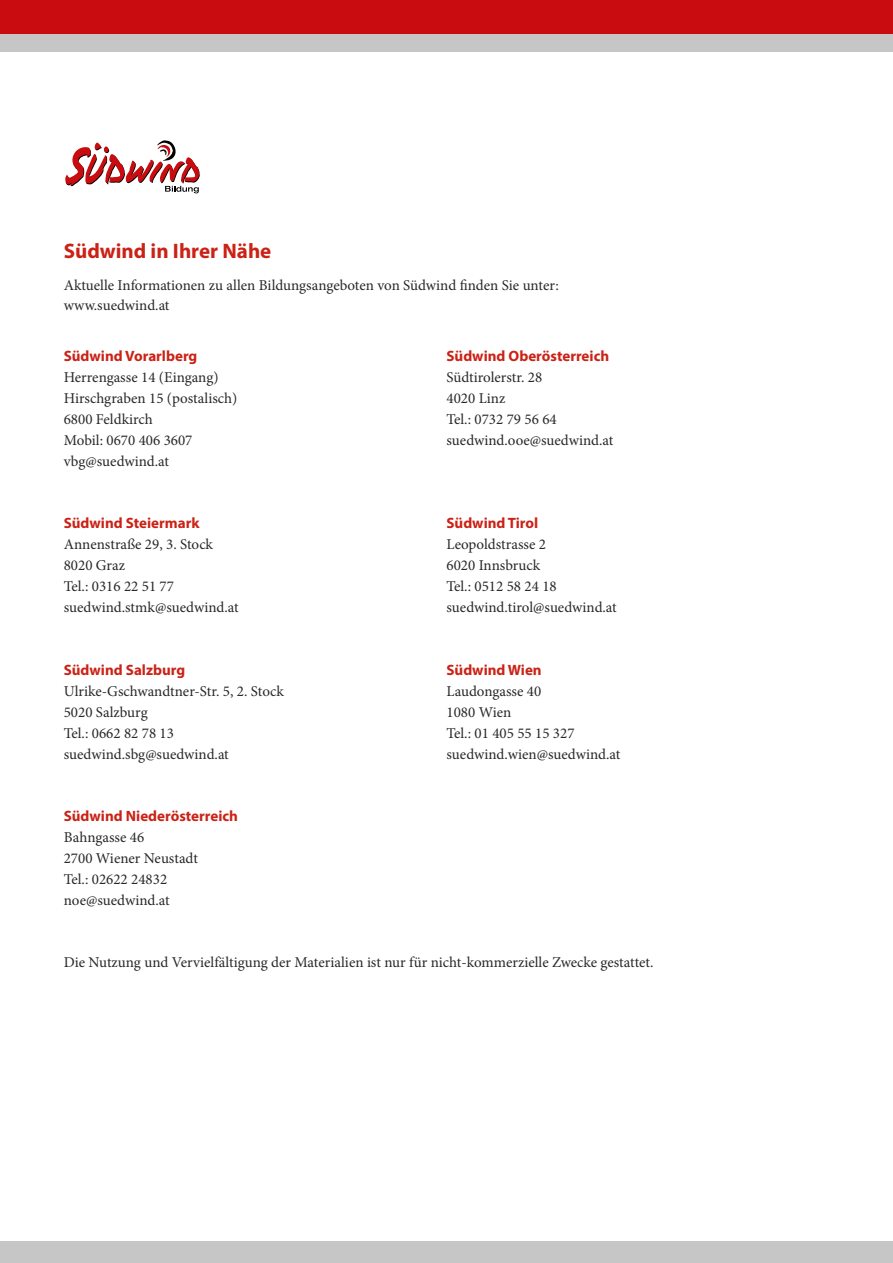
<style>
.page{position:relative;width:893px;height:1263px;background:#fff}
.page>*{position:absolute;margin:0;border:0;box-sizing:border-box;transform-origin:0 0}
.t1{font:700 21px "Myriad Pro";color:#cb2216}
.t2{font:15px/21px "Minion Pro";color:#282827}
.t3{font:700 15px "Myriad Pro";color:#cb2216}
</style>
<div class="page">
<svg style="left:65px;top:140px;width:135px;height:53px"></svg>
<div style="left:0;top:0;width:893px;height:34px;background:#c90c0f"></div>
<div style="left:0;top:1242px;width:893px;height:21px;background:#c6c6c6"></div>
<div style="left:0;top:34px;width:893px;height:17px;background:#c6c6c6"></div>
<h1 class="t1" style="left:64px;top:237px;width:209px">Südwind in Ihrer Nähe</h1>
<p class="t2" style="left:64px;top:276px;width:496px;line-height:19.5px">Aktuelle Informationen zu allen Bildungsangeboten von Südwind finden Sie unter: www.suedwind.at</p>
<p class="t3" style="left:64px;top:346px;width:135px">Südwind Vorarlberg</p>
<p class="t2" style="left:64px;top:367px;width:175px">Herrengasse 14 (Eingang)<br>Hirschgraben 15 (postalisch)<br>6800 Feldkirch<br>Mobil: 0670 406 3607 vbg@suedwind.at</p>
<p class="t3" style="left:64px;top:514px;width:137px">Südwind Steiermark</p>
<p class="t2" style="left:64px;top:534px;width:176px">Annenstraße 29, 3. Stock<br>8020 Graz<br>Tel.: 0316 22 51 77 suedwind.stmk@suedwind.at</p>
<p class="t3" style="left:64px;top:660px;width:123px">Südwind Salzburg</p>
<p class="t2" style="left:64px;top:680px;width:222px">Ulrike-Gschwandtner-Str. 5, 2. Stock<br>5020 Salzburg<br>Tel.: 0662 82 78 13 suedwind.sbg@suedwind.at</p>
<p class="t3" style="left:64px;top:806px;width:176px">Südwind Niederösterreich</p>
<p class="t2" style="left:64px;top:827px;width:136px">Bahngasse 46<br>2700 Wiener Neustadt<br>Tel.: 02622 24832 noe@suedwind.at</p>
<p class="t3" style="left:446px;top:346px;width:164px">Südwind Oberösterreich</p>
<p class="t2" style="left:446px;top:367px;width:168px">Südtirolerstr. 28<br>4020 Linz<br>Tel.: 0732 79 56 64 suedwind.ooe@suedwind.at</p>
<p class="t3" style="left:446px;top:514px;width:93px">Südwind Tirol</p>
<p class="t2" style="left:446px;top:534px;width:172px">Leopoldstrasse 2<br>6020 Innsbruck<br>Tel.: 0512 58 24 18 suedwind.tirol@suedwind.at</p>
<p class="t3" style="left:446px;top:660px;width:97px">Südwind Wien</p>
<p class="t2" style="left:446px;top:680px;width:175px">Laudongasse 40<br>1080 Wien<br>Tel.: 01 405 55 15 327 suedwind.wien@suedwind.at</p>
<p class="t2" style="left:64px;top:951px;width:591px">Die Nutzung und Vervielfältigung der Materialien ist nur für nicht-kommerzielle Zwecke gestattet.</p>
</div>
